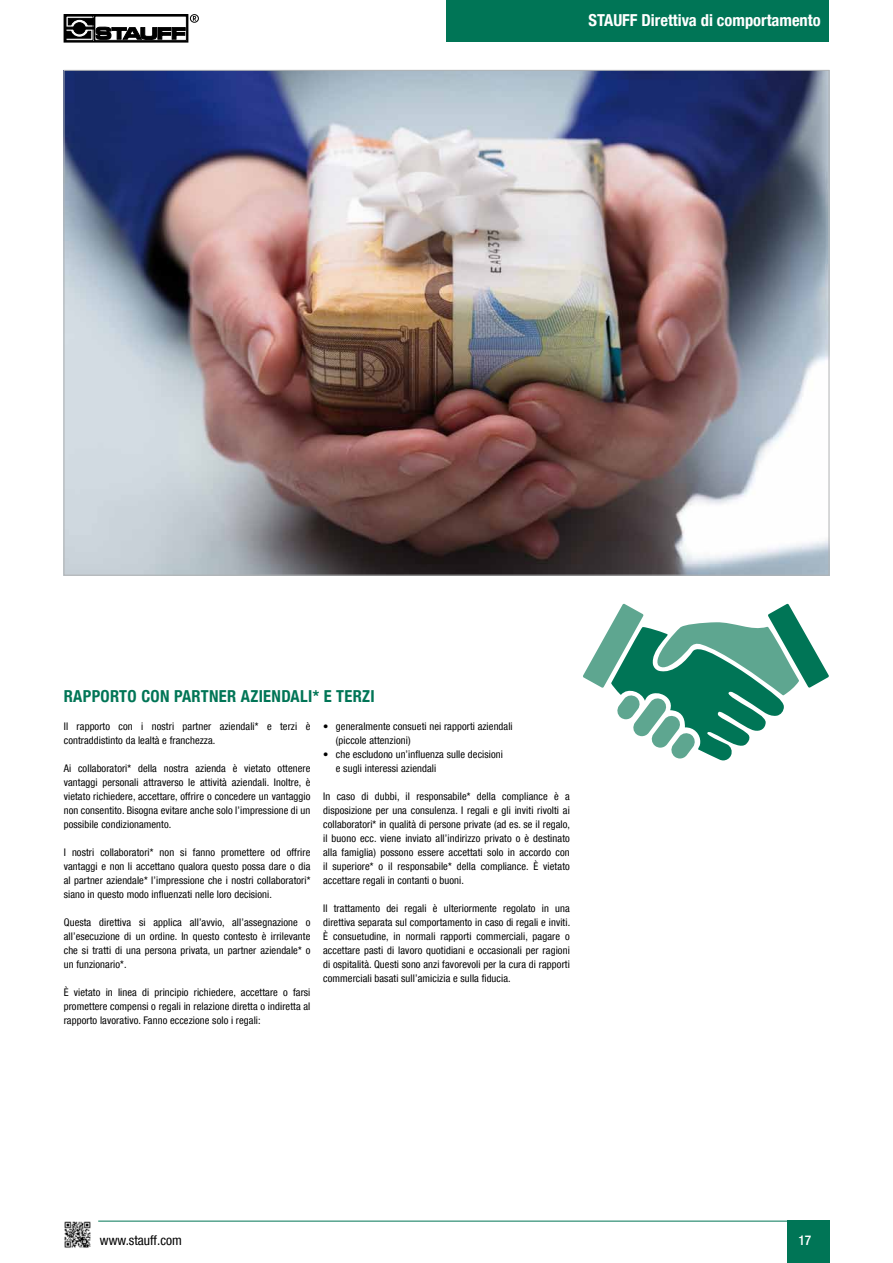
<style>
.page{position:relative;width:893px;height:1263px;background:#fff}
.page>*{position:absolute;margin:0;border:0;box-sizing:border-box;transform-origin:0 0}
.t1{font:700 condensed 16.5px "Helvetica Neue LT Com";letter-spacing:.02em;color:#007556}
.t2{font:700 condensed 16.5px "Helvetica Neue LT Com";color:#fff}
.t3{font:condensed 13.5px "Helvetica Neue LT Com";color:#000}
.t4{font:500 condensed 13.5px "Helvetica Neue LT Com";color:#fff}
.t5{font:condensed 10.5px/14.1px "Helvetica Neue LT Com";letter-spacing:.01em;color:#000;text-align:justify}
</style>
<div class="page">
<div style="left:446px;top:0;width:383px;height:42px;background:#007556"></div>
<div style="left:64px;top:14px;width:124px;height:28px;border:1px solid #000"></div>
<svg style="left:68px;top:25px;width:23px;height:6px"></svg>
<div style="left:190px;top:14px;width:9px;height:9px;border:1px solid #000;border-radius:50%"></div>
<svg style="left:193px;top:16px;width:3px;height:5px"></svg>
<svg style="left:68px;top:18px;width:26px;height:7px"></svg>
<svg style="left:66px;top:31px;width:25px;height:7px"></svg>
<svg style="left:71px;top:20px;width:17px;height:16px"></svg>
<div style="left:71px;top:20px;width:17px;height:16px;border:1px solid #fff;border-radius:50%"></div>
<div style="left:74px;top:23px;width:11px;height:11px;background:#000;border-radius:50%"></div>
<div style="left:74px;top:23px;width:11px;height:11px;border:1px solid #000;border-radius:50%"></div>
<hr style="left:66px;top:27px;width:28px;height:2px;background:#000">
<svg style="left:96px;top:27px;width:89px;height:13px"></svg>
<div style="left:787px;top:1221px;width:42px;height:42px;background:#007556"></div>
<hr style="left:64px;top:1221px;width:765px;height:1px;background:#007556">
<svg style="left:64px;top:1220px;width:37px;height:28px"></svg>
<img style="left:66px;top:72px;width:761px;height:501px">
<svg style="left:583px;top:604px;width:246px;height:156px"></svg>
<h1 class="t2" style="left:589px;top:10px;width:234px">STAUFF Direttiva di comportamento</h1>
<h1 class="t1" style="left:64px;top:686px;width:313px">RAPPORTO CON PARTNER AZIENDALI* E TERZI</h1>
<p class="t5" style="left:64px;top:719px;width:248px">Il rapporto con i nostri partner aziendali* e terzi è contraddistinto da lealtà e franchezza.</p>
<p class="t5" style="left:64px;top:761px;width:248px">Ai collaboratori* della nostra azienda è vietato ottenere vantaggi personali attraverso le attività aziendali. Inoltre, è vietato richiedere, accettare, offrire o concedere un vantaggio non consentito. Bisogna evitare anche solo l’impressione di un possibile condizionamento.</p>
<p class="t5" style="left:64px;top:845px;width:248px">I nostri collaboratori* non si fanno promettere od offrire vantaggi e non li accettano qualora questo possa dare o dia al partner aziendale* l’impressione che i nostri collaboratori* siano in questo modo influenzati nelle loro decisioni.</p>
<p class="t5" style="left:64px;top:915px;width:248px">Questa direttiva si applica all’avvio, all’assegnazione o all’esecuzione di un ordine. In questo contesto è irrilevante che si tratti di una persona privata, un partner aziendale* o un funzionario*.</p>
<p class="t5" style="left:64px;top:985px;width:248px">È vietato in linea di principio richiedere, accettare o farsi promettere compensi o regali in relazione diretta o indiretta al rapporto lavorativo. Fanno eccezione solo i regali:</p>
<p class="t5" style="left:336px;top:719px;width:178px;text-indent:-13px">• generalmente consueti nei rapporti aziendali (piccole attenzioni)</p>
<p class="t5" style="left:336px;top:747px;width:169px;text-indent:-13px">• che escludono un’influenza sulle decisioni e sugli interessi aziendali</p>
<p class="t5" style="left:323px;top:789px;width:248px">In caso di dubbi, il responsabile* della compliance è a disposizione per una consulenza. I regali e gli inviti rivolti ai collaboratori* in qualità di persone private (ad es. se il regalo, il buono ecc. viene inviato all’indirizzo privato o è destinato alla famiglia) possono essere accettati solo in accordo con il superiore* o il responsabile* della compliance. È vietato accettare regali in contanti o buoni.</p>
<p class="t5" style="left:323px;top:901px;width:249px">Il trattamento dei regali è ulteriormente regolato in una direttiva separata sul comportamento in caso di regali e inviti.<br>È consuetudine, in normali rapporti commerciali, pagare o accettare pasti di lavoro quotidiani e occasionali per ragioni di ospitalità. Questi sono anzi favorevoli per la cura di rapporti commerciali basati sull’amicizia e sulla fiducia.</p>
<p class="t3" style="left:100px;top:1232px;width:83px">www.stauff.com</p>
<p class="t4" style="left:798px;top:1232px;width:14px">17</p>
</div>
